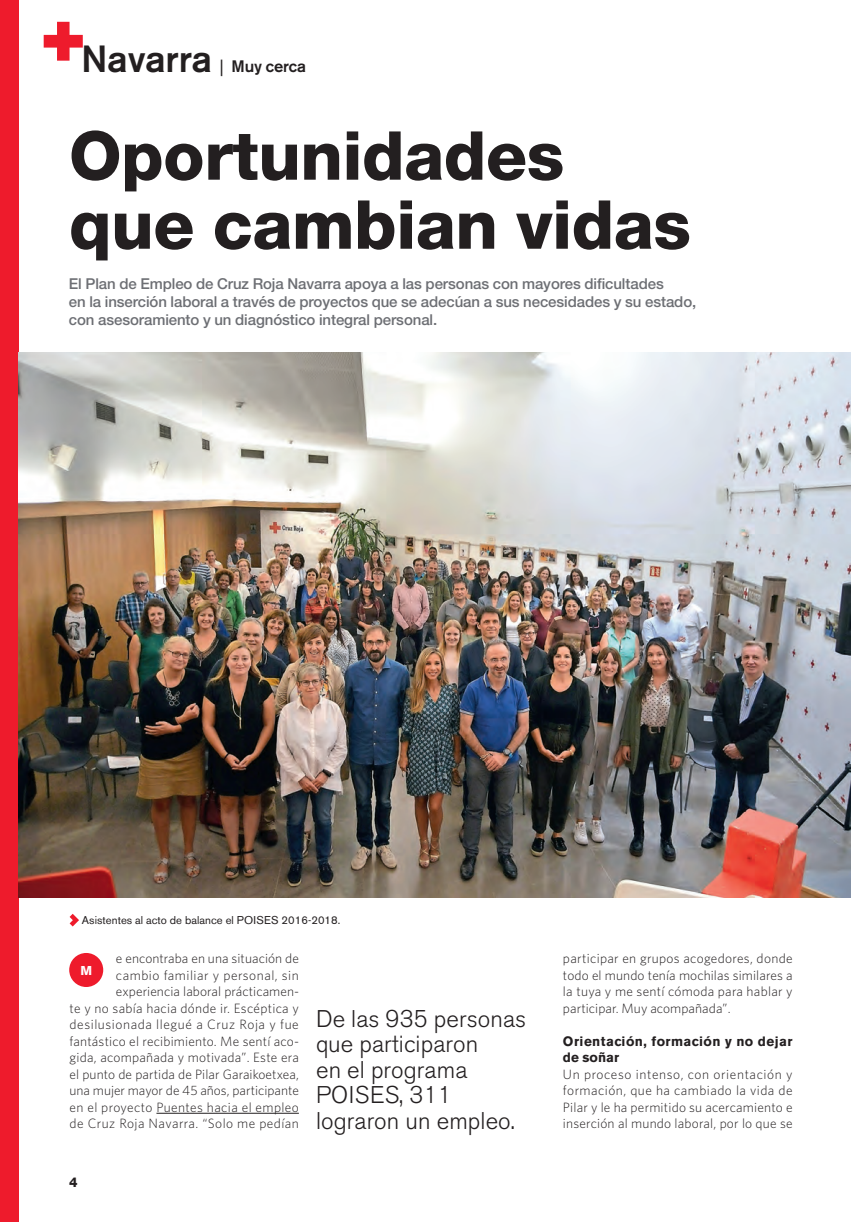
<style>
.page{position:relative;width:851px;height:1222px;background:#fff}
.page>*{position:absolute;margin:0;border:0;box-sizing:border-box;transform-origin:0 0}
.t1{font:800 67.5px/69px "Helvetica Neue";letter-spacing:-.005em;color:#231f20}
.t2{font:500 37.5px "Akzidenz Grotesk BE";letter-spacing:-.005em;color:#231f20}
.t3{font:300 24px/25.5px "Akzidenz Grotesk BE";letter-spacing:.005em;color:#231f20}
.t4{font:500 16.5px "Akzidenz Grotesk BE";letter-spacing:-.005em;color:#231f20}
.t5{font:500 15px/18px "Helvetica Neue";letter-spacing:-.005em;color:#6d6f74}
.t6{font:300 13.5px/16.5px "Whitney";letter-spacing:.015em;color:#231f20;text-align:justify}
.t7{font:700 13.5px/16.5px "Akzidenz Grotesk BE";letter-spacing:.035em;color:#231f20}
.t8{font:800 13.5px "Helvetica Neue";color:#231f20}
.t9{font:700 12.75px "Akzidenz Grotesk BE";color:#fff}
.t10{font:11.25px "Akzidenz Grotesk BE";letter-spacing:.005em;color:#231f20}
.s1{font-weight:400}
</style>
<div class="page">
<div style="left:0;top:0;width:19px;height:1221px;background:#ee1b2c"></div>
<svg style="left:44px;top:22px;width:39px;height:39px"></svg>
<svg style="left:70px;top:913px;width:9px;height:13px"></svg>
<img style="left:19px;top:352px;width:832px;height:545px">
<hr style="left:156px;top:1112px;width:143px;height:1px;background:#231f20">
<div style="left:69px;top:952px;width:34px;height:34px;background:#ee1b2c;border-radius:50%"></div>
<h2 class="t2" style="left:81px;top:45px;width:132px">Navarra</h2>
<p class="t4" style="left:220px;top:60px;width:88px"><span class="s1">|</span> Muy cerca</p>
<h1 class="t1" style="left:69px;top:127px;width:623px">Oportunidades que cambian vidas</h1>
<p class="t5" style="left:69px;top:275px;width:629px">El Plan de Empleo de Cruz Roja Navarra apoya a las personas con mayores dificultades<br>en la inserción laboral a través de proyectos que se adecúan a sus necesidades y su estado, con asesoramiento y un diagnóstico integral personal.</p>
<p class="t10" style="left:82px;top:915px;width:260px">Asistentes al acto de balance el POISES 2016-2018.</p>
<p class="t6" style="left:70px;top:951px;width:231px;text-align:right">e encontraba en una situación de cambio familiar y personal, sin experiencia laboral prácticamen-<br>te y no sabía hacia dónde ir. Escéptica y desilusionada llegué a Cruz Roja y fue fantástico el recibimiento. Me sentí aco&shy;gida, acompañada y motivada”. Este era el punto de partida de Pilar Garaikoetxea, una mujer mayor de 45 años, participante en el proyecto Puentes hacia el empleo de Cruz Roja Navarra. “Solo me pedían</p>
<p class="t9" style="left:80px;top:965px;width:13px">M</p>
<p class="t8" style="left:69px;top:1176px;width:10px">4</p>
<h3 class="t3" style="left:316px;top:1007px;width:212px">De las 935 personas que participaron<br>en el programa<br>POISES, 311 lograron un empleo.</h3>
<p class="t6" style="left:563px;top:951px;width:231px">participar en grupos acogedores, donde todo el mundo tenía mochilas similares a la tuya y me sentí cómoda para hablar y participar. Muy acompañada”.</p>
<p class="t7" style="left:563px;top:1033px;width:231px">Orientación, formación y no dejar de soñar</p>
<p class="t6" style="left:563px;top:1066px;width:231px">Un proceso intenso, con orientación y formación, que ha cambiado la vida de Pilar y le ha permitido su acercamiento e inserción al mundo laboral, por lo que se</p>
</div>
